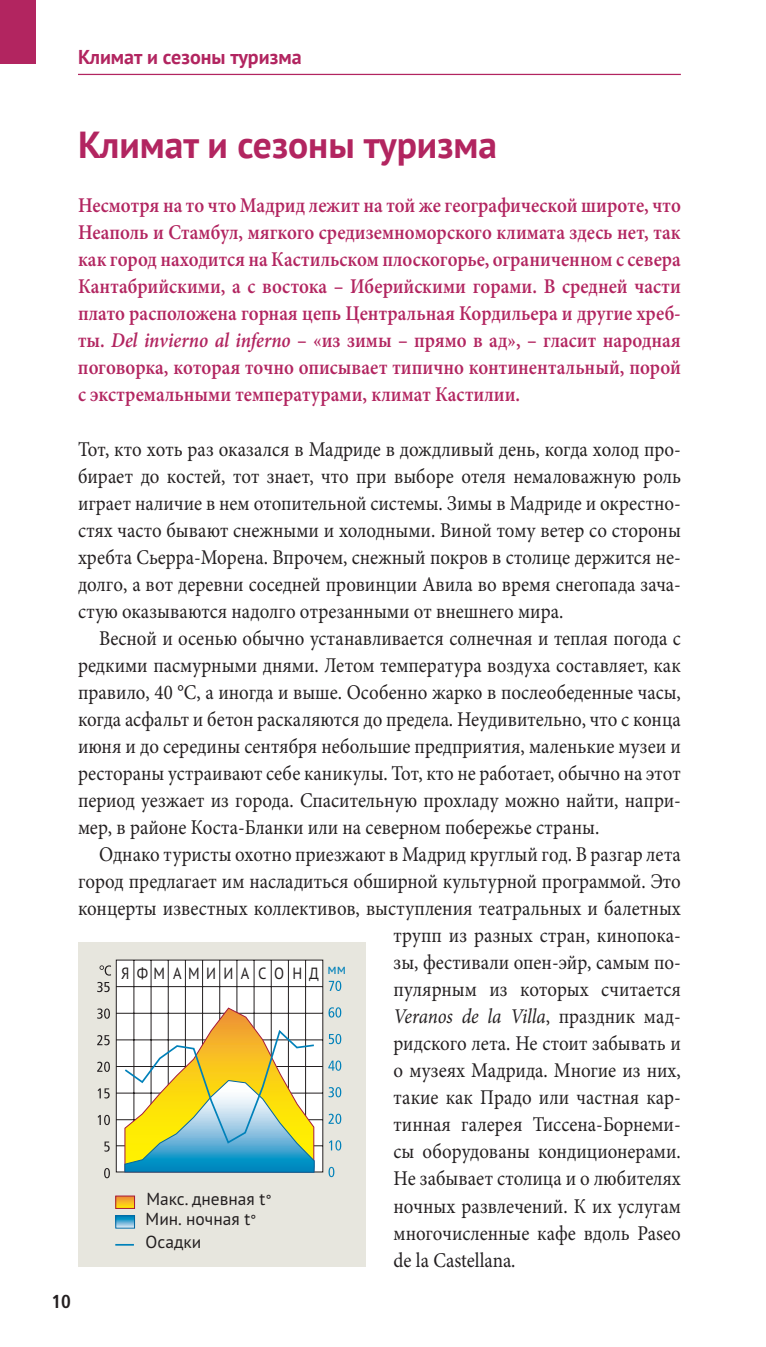
<style>
.page{position:relative;width:766px;height:1347px;background:#fff}
.page>*{position:absolute;margin:0;border:0;box-sizing:border-box;transform-origin:0 0}
._1_1_U1{font:700 37.5px "PT Sans";color:#b22560}
._2_2_GS_Block_mit_Ei{font:21px/27px "Minion Pro";color:#231f20;text-align:justify;scale:.9 1}
._1_1_U1_Vorspann{font:600 21px/27px "Minion Pro";color:#b22560;text-align:justify;scale:.9 1}
._2_1_GS_Block{font:21px/27px "Minion Pro";color:#231f20;text-align:justify;scale:.9 1}
._2_2_GS_Block_mit_Ei-2{font:italic 21px "Minion Pro";letter-spacing:-.005em;color:#231f20;scale:.9 1}
.Kolumne{font:700 20px "PT Sans";color:#b22560}
.t1{font:700 condensed 18.75px "Frutiger LT Pro";color:#231f20}
.t2{font:17.5px/20.2px "PT Sans";color:#231f20}
.t3{font:16.25px "PT Sans";letter-spacing:.495em;color:#231f20;scale:.9 1}
.t4{font:14.5px "PT Sans";color:#0081ba}
.s1{font-style:italic}
.s2{font-style:normal}
.s3{font-size:14.5px}
</style>
<div class="page">
<hr style="left:78px;top:74px;width:602px;height:1px;background:#b22560">
<div style="left:0;top:0;width:35px;height:64px;background:#b22560"></div>
<div style="left:78px;top:942px;width:287px;height:324px;background:#e7e6de"></div>
<svg style="left:115px;top:959px;width:208px;height:213px;background:#e8e7e7"></svg>
<svg style="left:124px;top:1007px;width:191px;height:21px;background:#e7dbd0"></svg>
<svg style="left:115px;top:1028px;width:201px;height:218px"></svg>
<svg style="left:98px;top:1115px;width:11px;height:10px"></svg>
<svg style="left:104px;top:1114px;width:6px;height:11px"></svg>
<svg style="left:98px;top:1088px;width:12px;height:10px"></svg>
<svg style="left:97px;top:1061px;width:12px;height:10px"></svg>
<svg style="left:104px;top:1061px;width:6px;height:10px"></svg>
<svg style="left:97px;top:1035px;width:13px;height:10px"></svg>
<svg style="left:97px;top:1008px;width:12px;height:10px"></svg>
<svg style="left:104px;top:1008px;width:6px;height:10px"></svg>
<svg style="left:97px;top:982px;width:13px;height:10px"></svg>
<svg style="left:104px;top:1141px;width:6px;height:10px"></svg>
<svg style="left:104px;top:1168px;width:6px;height:10px"></svg>
<svg style="left:329px;top:1140px;width:11px;height:10px"></svg>
<svg style="left:335px;top:1140px;width:6px;height:10px"></svg>
<svg style="left:328px;top:1113px;width:12px;height:10px"></svg>
<svg style="left:335px;top:1113px;width:6px;height:11px"></svg>
<svg style="left:328px;top:1087px;width:12px;height:10px"></svg>
<svg style="left:335px;top:1087px;width:6px;height:10px"></svg>
<svg style="left:328px;top:1060px;width:12px;height:10px"></svg>
<svg style="left:335px;top:1060px;width:6px;height:10px"></svg>
<svg style="left:329px;top:1034px;width:11px;height:10px"></svg>
<svg style="left:335px;top:1034px;width:6px;height:10px"></svg>
<svg style="left:328px;top:1007px;width:12px;height:10px"></svg>
<svg style="left:335px;top:1007px;width:6px;height:10px"></svg>
<svg style="left:329px;top:980px;width:11px;height:11px"></svg>
<svg style="left:335px;top:980px;width:6px;height:11px"></svg>
<svg style="left:328px;top:1166px;width:6px;height:11px"></svg>
<svg style="left:99px;top:965px;width:12px;height:10px"></svg>
<p class="Kolumne" style="left:78px;top:43px;width:225px">Климат и сезоны туризма</p>
<p class="_1_1_U1" style="left:78px;top:120px;width:420px">Климат и сезоны туризма</p>
<p class="_1_1_U1_Vorspann" style="left:78px;top:192px;width:671px">Несмотря на то что Мадрид лежит на той же географической широте, что Неаполь и Стамбул, мягкого средиземноморского климата здесь нет, так как город находится на Кастильском плоскогорье, ограниченном с севера Кантабрийскими, а с востока – Иберийскими горами. В средней части плато расположена горная цепь Центральная Кордильера и другие хреб&shy;ты. <span class="s1">Del invierno al inferno</span> – «из зимы – прямо в ад», – гласит народная поговорка, которая точно описывает типично континентальный, порой с экстремальными температурами, климат Кастилии.</p>
<p class="_2_1_GS_Block" style="left:78px;top:435px;width:671px">Тот, кто хоть раз оказался в Мадриде в дождливый день, когда холод про&shy;бирает до костей, тот знает, что при выборе отеля немаловажную роль играет наличие в нем отопительной системы. Зимы в Мадриде и окрестно&shy;стях часто бывают снежными и холодными. Виной тому ветер со стороны хребта Сьерра-Морена. Впрочем, снежный покров в столице держится не&shy;долго, а вот деревни соседней провинции Авила во время снегопада зача&shy;стую оказываются надолго отрезанными от внешнего мира.</p>
<p class="_2_2_GS_Block_mit_Ei" style="left:78px;top:624px;width:671px;text-indent:21px">Весной и осенью обычно устанавливается солнечная и теплая погода с редкими пасмурными днями. Летом температура воздуха составляет, как правило, 40 °С, а иногда и выше. Особенно жарко в послеобеденные часы, когда асфальт и бетон раскаляются до предела. Неудивительно, что с конца июня и до середины сентября небольшие предприятия, маленькие музеи и рестораны устраивают себе каникулы. Тот, кто не работает, обычно на этот период уезжает из города. Спасительную прохладу можно найти, напри&shy;мер, в районе Коста-Бланки или на северном побережье страны.</p>
<p class="_2_2_GS_Block_mit_Ei" style="left:99px;top:841px;width:647px">Однако туристы охотно приезжают в Мадрид круглый год. В разгар лета</p>
<p class="_2_2_GS_Block_mit_Ei" style="left:78px;top:868px;width:671px">город предлагает им насладиться обширной культурной программой. Это</p>
<p class="_2_2_GS_Block_mit_Ei" style="left:78px;top:895px;width:671px">концерты известных коллективов, выступления театральных и балетных</p>
<p class="_2_2_GS_Block_mit_Ei" style="left:393px;top:922px;width:320px">трупп из разных стран, кинопока-</p>
<p class="_2_2_GS_Block_mit_Ei" style="left:393px;top:949px;width:320px">зы, фестивали опен-эйр, самым по-</p>
<p class="_2_2_GS_Block_mit_Ei" style="left:393px;top:976px;width:320px">пулярным из которых считается</p>
<p class="_2_2_GS_Block_mit_Ei-2" style="left:393px;top:1002px;width:318px">Veranos de la Villa<span class="s2">, праздник мад-</span></p>
<p class="_2_2_GS_Block_mit_Ei" style="left:393px;top:1030px;width:320px">ридского лета. Не стоит забывать и</p>
<p class="_2_2_GS_Block_mit_Ei" style="left:393px;top:1057px;width:320px">о музеях Мадрида. Многие из них,</p>
<p class="_2_2_GS_Block_mit_Ei" style="left:393px;top:1084px;width:320px">такие как Прадо или частная кар-</p>
<p class="_2_2_GS_Block_mit_Ei" style="left:393px;top:1111px;width:320px">тинная галерея Тиссена-Борнеми-</p>
<p class="_2_2_GS_Block_mit_Ei" style="left:393px;top:1138px;width:320px">сы оборудованы кондиционерами.</p>
<p class="_2_2_GS_Block_mit_Ei" style="left:393px;top:1165px;width:320px">Не забывает столица и о любителях</p>
<p class="_2_2_GS_Block_mit_Ei" style="left:393px;top:1192px;width:320px">ночных развлечений. К их услугам</p>
<p class="_2_2_GS_Block_mit_Ei" style="left:393px;top:1219px;width:320px">многочисленные кафе вдоль Paseo</p>
<p class="_2_2_GS_Block_mit_Ei" style="left:393px;top:1246px;width:137px">de la Castellana.</p>
<p class="t4" style="left:327px;top:959px;width:20px">мм</p>
<p class="t3" style="left:121px;top:963px;width:183px">ЯФМАМИИАСО</p>
<p class="t3" style="left:292px;top:963px;width:31px">Н Д</p>
<p class="t2" style="left:145px;top:1188px;width:127px">Макс. дневная t<span class="s3">°<br></span>Мин. ночная t<span class="s3">°</span></p>
<p class="t2" style="left:145px;top:1231px;width:57px">Осадки</p>
<p class="t1" style="left:51px;top:1290px;width:21px">10</p>
</div>
